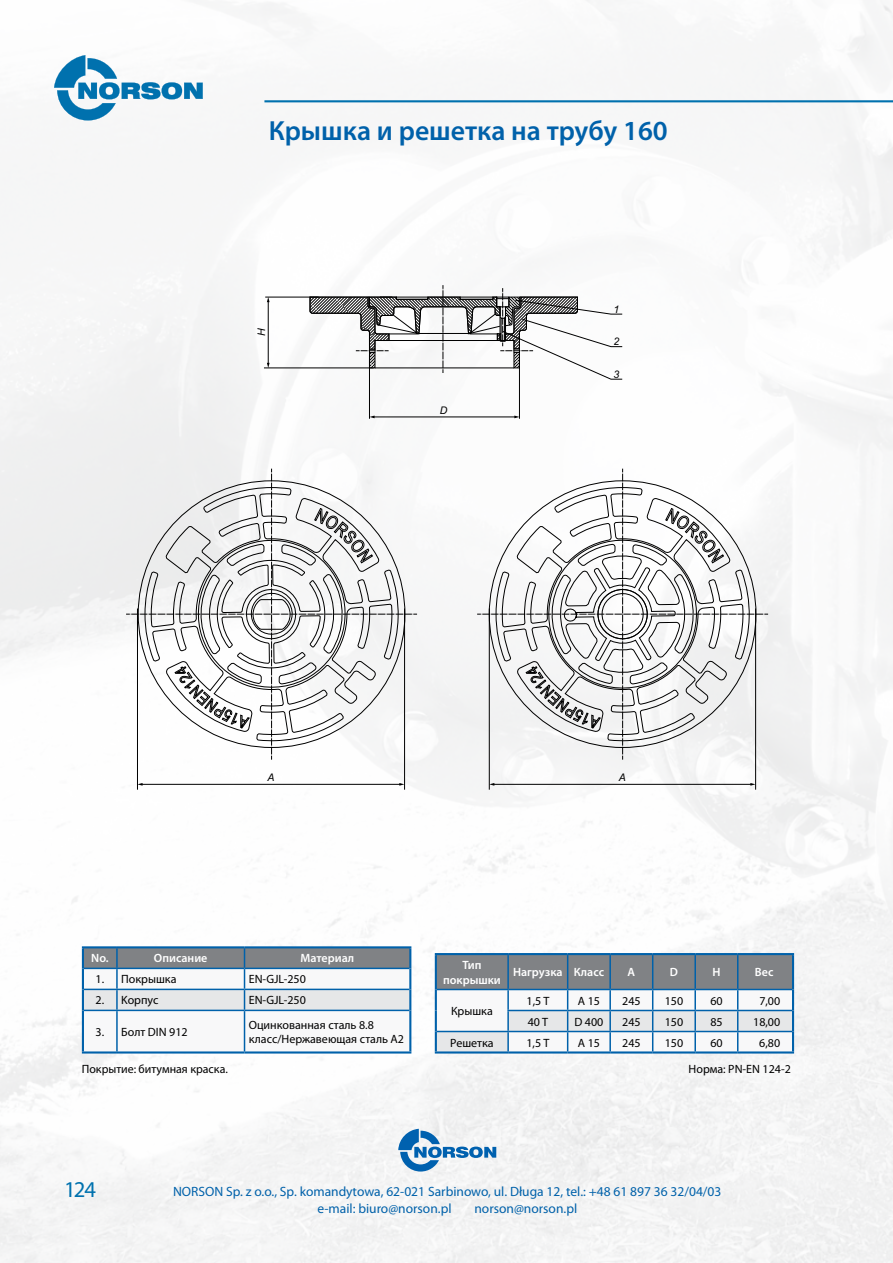
<style>
.page{position:relative;width:893px;height:1263px;background:#fff}
.page>*{position:absolute;margin:0;border:0;box-sizing:border-box;transform-origin:0 0}
.t1{font:600 27.75px "Myriad Pro";color:#0061aa}
.t2{font:22.65px "Myriad Pro";color:#0071ae}
.t3{font:13.5px/17px "Myriad Pro";color:#0061aa}
.t4{font:12px/14.4px "Myriad Pro";color:#000}
.t5{font:600 12px/14.4px "Myriad Pro";color:#fff;text-align:center}
.t6{font:italic 10.5px "Arial";color:#000}
</style>
<div class="page">
<img style="left:0;top:0;width:893px;height:1263px">
<svg style="left:398px;top:1129px;width:98px;height:42px"></svg>
<hr style="left:264px;top:100px;width:629px;height:2px;background:#0071ae">
<svg style="left:54px;top:55px;width:149px;height:65px"></svg>
<hr style="left:82px;top:946px;width:35px;height:2px;background:#0061aa">
<hr style="left:82px;top:948px;width:2px;height:20px;background:#0061aa">
<hr style="left:117px;top:946px;width:128px;height:2px;background:#0061aa">
<hr style="left:245px;top:946px;width:166px;height:2px;background:#0061aa">
<hr style="left:409px;top:948px;width:2px;height:20px;background:#0061aa">
<hr style="left:82px;top:968px;width:2px;height:21px;background:#0061aa">
<hr style="left:409px;top:968px;width:2px;height:21px;background:#0061aa">
<hr style="left:82px;top:989px;width:2px;height:21px;background:#0061aa">
<hr style="left:409px;top:989px;width:2px;height:21px;background:#0061aa">
<hr style="left:82px;top:1010px;width:2px;height:41px;background:#0061aa">
<hr style="left:409px;top:1010px;width:2px;height:41px;background:#0061aa">
<hr style="left:82px;top:1051px;width:35px;height:2px;background:#0061aa">
<hr style="left:117px;top:1051px;width:128px;height:2px;background:#0061aa">
<hr style="left:245px;top:1051px;width:166px;height:2px;background:#0061aa">
<svg style="left:83px;top:947px;width:327px;height:105px"></svg>
<hr style="left:84px;top:1010px;width:33px;height:1px;background:#0061aa">
<hr style="left:117px;top:1010px;width:128px;height:1px;background:#0061aa">
<hr style="left:116px;top:1011px;width:2px;height:40px;background:#0061aa">
<hr style="left:245px;top:1010px;width:164px;height:1px;background:#0061aa">
<hr style="left:244px;top:1011px;width:1px;height:40px;background:#0061aa">
<hr style="left:435px;top:953px;width:73px;height:2px;background:#0061aa">
<hr style="left:435px;top:955px;width:2px;height:34px;background:#0061aa">
<hr style="left:508px;top:953px;width:60px;height:2px;background:#0061aa">
<hr style="left:568px;top:953px;width:42px;height:2px;background:#0061aa">
<hr style="left:610px;top:953px;width:43px;height:2px;background:#0061aa">
<hr style="left:653px;top:953px;width:42px;height:2px;background:#0061aa">
<hr style="left:695px;top:953px;width:43px;height:2px;background:#0061aa">
<hr style="left:738px;top:953px;width:56px;height:2px;background:#0061aa">
<hr style="left:792px;top:955px;width:2px;height:34px;background:#0061aa">
<hr style="left:435px;top:989px;width:2px;height:21px;background:#0061aa">
<hr style="left:792px;top:989px;width:2px;height:21px;background:#0061aa">
<hr style="left:435px;top:1010px;width:2px;height:21px;background:#0061aa">
<hr style="left:792px;top:1010px;width:2px;height:21px;background:#0061aa">
<hr style="left:435px;top:1031px;width:2px;height:20px;background:#0061aa">
<hr style="left:792px;top:1031px;width:2px;height:20px;background:#0061aa">
<hr style="left:435px;top:1051px;width:73px;height:2px;background:#0061aa">
<hr style="left:508px;top:1051px;width:60px;height:2px;background:#0061aa">
<hr style="left:568px;top:1051px;width:42px;height:2px;background:#0061aa">
<hr style="left:610px;top:1051px;width:43px;height:2px;background:#0061aa">
<hr style="left:653px;top:1051px;width:42px;height:2px;background:#0061aa">
<hr style="left:695px;top:1051px;width:43px;height:2px;background:#0061aa">
<hr style="left:738px;top:1051px;width:56px;height:2px;background:#0061aa">
<svg style="left:436px;top:954px;width:357px;height:98px"></svg>
<hr style="left:369px;top:355px;width:1px;height:64px;background:#000">
<hr style="left:374px;top:417px;width:141px;height:1px;background:#000">
<hr style="left:519px;top:350px;width:1px;height:69px;background:#000">
<hr style="left:265px;top:297px;width:54px;height:1px;background:#000">
<hr style="left:264px;top:368px;width:110px;height:1px;background:#000">
<hr style="left:268px;top:301px;width:1px;height:63px;background:#000">
<svg style="left:267px;top:297px;width:3px;height:5px"></svg>
<svg style="left:267px;top:363px;width:3px;height:5px"></svg>
<svg style="left:309px;top:285px;width:314px;height:95px"></svg>
<hr style="left:137px;top:608px;width:1px;height:182px;background:#000">
<hr style="left:404px;top:608px;width:1px;height:182px;background:#000">
<hr style="left:142px;top:784px;width:258px;height:1px;background:#000">
<svg style="left:138px;top:783px;width:5px;height:3px"></svg>
<svg style="left:399px;top:783px;width:5px;height:3px"></svg>
<hr style="left:489px;top:608px;width:1px;height:182px;background:#000">
<hr style="left:755px;top:608px;width:1px;height:182px;background:#000">
<hr style="left:493px;top:784px;width:258px;height:1px;background:#000">
<svg style="left:489px;top:783px;width:5px;height:3px"></svg>
<svg style="left:750px;top:783px;width:5px;height:3px"></svg>
<svg style="left:477px;top:469px;width:291px;height:291px"></svg>
<svg style="left:126px;top:452px;width:291px;height:325px"></svg>
<h1 class="t1" style="left:269px;top:115px;width:401px">Крышка и решетка на трубу 160</h1>
<p class="t6" style="left:255px;top:336px;width:9px;rotate:-90deg">H</p>
<p class="t6" style="left:440px;top:403px;width:9px">D</p>
<p class="t6" style="left:613px;top:302px;width:7px">1</p>
<p class="t6" style="left:613px;top:335px;width:7px">2</p>
<p class="t6" style="left:613px;top:367px;width:7px">3</p>
<p class="t6" style="left:268px;top:771px;width:9px">A</p>
<p class="t6" style="left:619px;top:771px;width:9px">A</p>
<p class="t5" style="left:91px;top:951px;width:19px">No.</p>
<p class="t5" style="left:154px;top:951px;width:55px">Описание</p>
<p class="t5" style="left:301px;top:951px;width:55px">Материал</p>
<p class="t4" style="left:96px;top:972px;width:82px">1. Покрышка</p>
<p class="t4" style="left:249px;top:972px;width:59px">EN-GJL-250</p>
<p class="t4" style="left:96px;top:993px;width:64px">2. Kорпус</p>
<p class="t4" style="left:249px;top:993px;width:59px">EN-GJL-250</p>
<p class="t4" style="left:96px;top:1025px;width:94px">3. Болт DIN 912</p>
<p class="t4" style="left:249px;top:1018px;width:157px">Оцинкованная сталь 8.8 класс/Нержавеющая сталь A2</p>
<p class="t4" style="left:82px;top:1061px;width:148px">Покрытие: битумная краска.</p>
<p class="t4" style="left:689px;top:1062px;width:104px">Норма: PN-EN 124-2</p>
<p class="t5" style="left:443px;top:958px;width:59px">Тип покрышки</p>
<p class="t5" style="left:513px;top:965px;width:93px">Нагрузка Класс</p>
<p class="t5" style="left:628px;top:965px;width:9px">A</p>
<p class="t5" style="left:670px;top:965px;width:10px">D</p>
<p class="t5" style="left:712px;top:965px;width:10px">H</p>
<p class="t5" style="left:755px;top:965px;width:20px">Вес</p>
<p class="t4" style="left:451px;top:1004px;width:43px">Крышка</p>
<p class="t4" style="left:526px;top:993px;width:24px">1,5 T</p>
<p class="t4" style="left:578px;top:993px;width:24px">A 15</p>
<p class="t4" style="left:622px;top:993px;width:20px">245</p>
<p class="t4" style="left:665px;top:993px;width:20px">150</p>
<p class="t4" style="left:710px;top:993px;width:14px">60</p>
<p class="t4" style="left:759px;top:993px;width:22px">7,00</p>
<p class="t4" style="left:528px;top:1014px;width:22px">40 T</p>
<p class="t4" style="left:574px;top:1014px;width:31px">D 400</p>
<p class="t4" style="left:622px;top:1014px;width:20px">245</p>
<p class="t4" style="left:665px;top:1014px;width:20px">150</p>
<p class="t4" style="left:710px;top:1014px;width:14px">85</p>
<p class="t4" style="left:753px;top:1014px;width:29px">18,00</p>
<p class="t4" style="left:450px;top:1035px;width:45px">Решетка</p>
<p class="t4" style="left:526px;top:1035px;width:24px">1,5 T</p>
<p class="t4" style="left:578px;top:1035px;width:24px">A 15</p>
<p class="t4" style="left:622px;top:1035px;width:20px">245</p>
<p class="t4" style="left:665px;top:1035px;width:20px">150</p>
<p class="t4" style="left:710px;top:1035px;width:14px">60</p>
<p class="t4" style="left:759px;top:1035px;width:22px">6,80</p>
<h2 class="t2" style="left:64px;top:1177px;width:34px">124</h2>
<p class="t3" style="left:317px;top:1183px;width:406px;text-indent:-144px">NORSON Sp. z o.o., Sp. komandytowa, 62-021 Sarbinowo, ul. Długa 12, tel.: +48 61 897 36 32/04/03 e-mail: biuro@norson.pl</p>
<p class="t3" style="left:474px;top:1200px;width:104px">norson@norson.pl</p>
</div>
